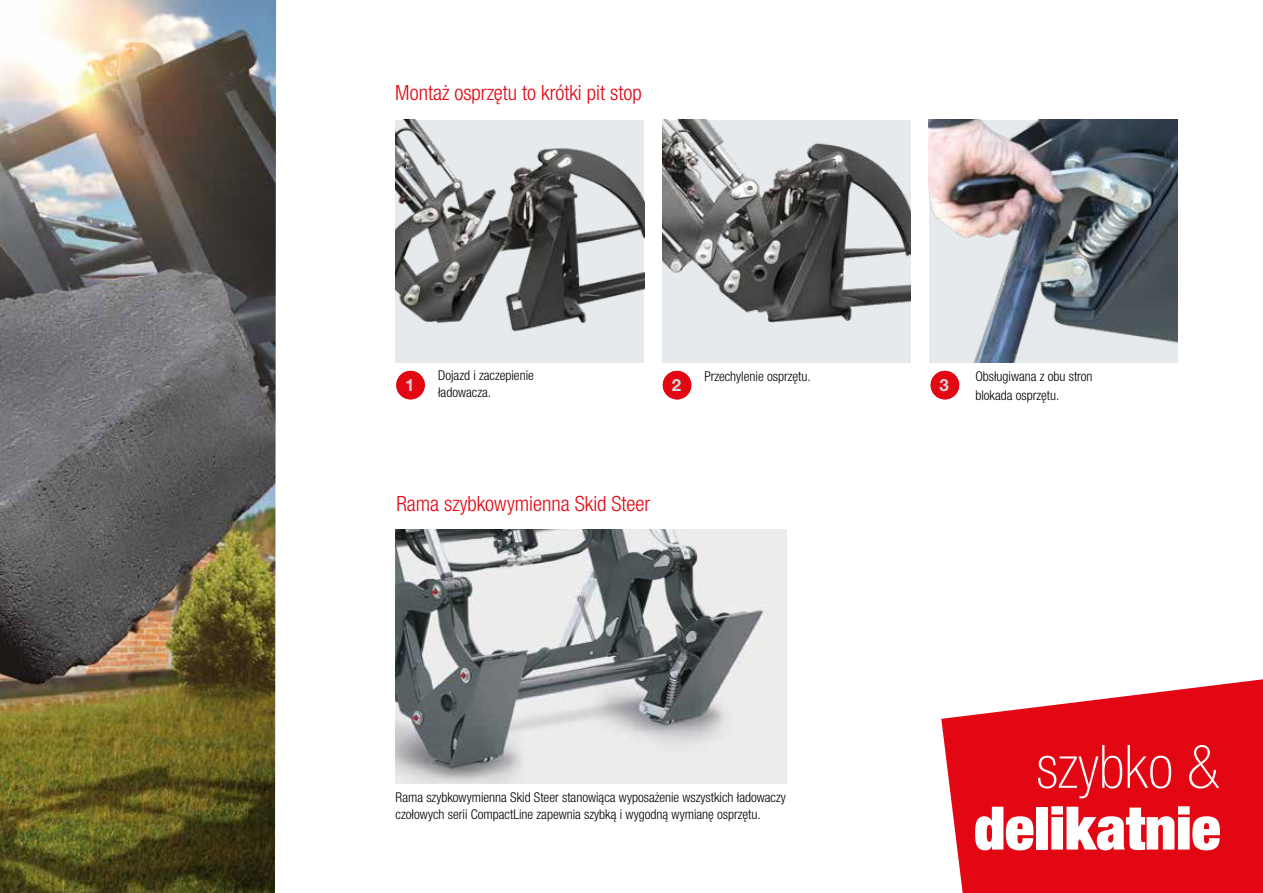
<style>
.page{position:relative;width:1263px;height:893px;background:#fff}
.page>*{position:absolute;margin:0;border:0;box-sizing:border-box;transform-origin:0 0}
.t1{font:900 expanded 60px "Helvetica Neue";color:#fff}
.t2{font:100 condensed 60px "Helvetica Neue";color:#fff}
.t3{font:300 condensed 21px "Helvetica Neue LTW1 G";color:#e30613}
.t4{font:700 16.8px "Helvetica Neue LTW1 G";color:#d1d6da}
.t5{font:300 condensed 13.5px/16.2px "Helvetica Neue LTW1 G";color:#000}
</style>
<div class="page">
<img style="left:0;top:0;width:276px;height:893px">
<img style="left:395px;top:120px;width:249px;height:242px">
<img style="left:662px;top:120px;width:249px;height:242px">
<img style="left:929px;top:120px;width:249px;height:242px">
<svg style="left:941px;top:679px;width:322px;height:214px;background:#e6242f"></svg>
<img style="left:395px;top:530px;width:391px;height:254px">
<div style="left:396px;top:371px;width:29px;height:28px;background:#e30613;border-radius:50%"></div>
<div style="left:663px;top:371px;width:28px;height:28px;background:#e30613;border-radius:50%"></div>
<div style="left:931px;top:371px;width:28px;height:28px;background:#e30613;border-radius:50%"></div>
<h2 class="t3" style="left:395px;top:80px;width:248px">Montaż osprzętu to krótki pit stop</h2>
<p class="t4" style="left:405px;top:375px;width:11px">1</p>
<p class="t5" style="left:438px;top:368px;width:97px">Dojazd i zaczepienie ładowacza.</p>
<p class="t5" style="left:704px;top:368px;width:108px">Przechylenie osprzętu.</p>
<p class="t5" style="left:975px;top:366px;width:119px;line-height:19.5px">Obsługiwana z obu stron blokada osprzętu.</p>
<p class="t4" style="left:672px;top:375px;width:11px">2</p>
<p class="t4" style="left:940px;top:375px;width:11px">3</p>
<h2 class="t3" style="left:396px;top:491px;width:255px">Rama szybkowymienna Skid Steer</h2>
<p class="t5" style="left:396px;top:790px;width:392px">Rama szybkowymienna Skid Steer stanowiąca wyposażenie wszystkich ładowaczy czołowych serii CompactLine zapewnia szybką i wygodną wymianę osprzętu.</p>
<h1 class="t2" style="left:1037px;top:733px;width:185px">szybko &amp;</h1>
<h1 class="t1" style="left:974px;top:790px;width:248px">delikatnie</h1>
</div>
